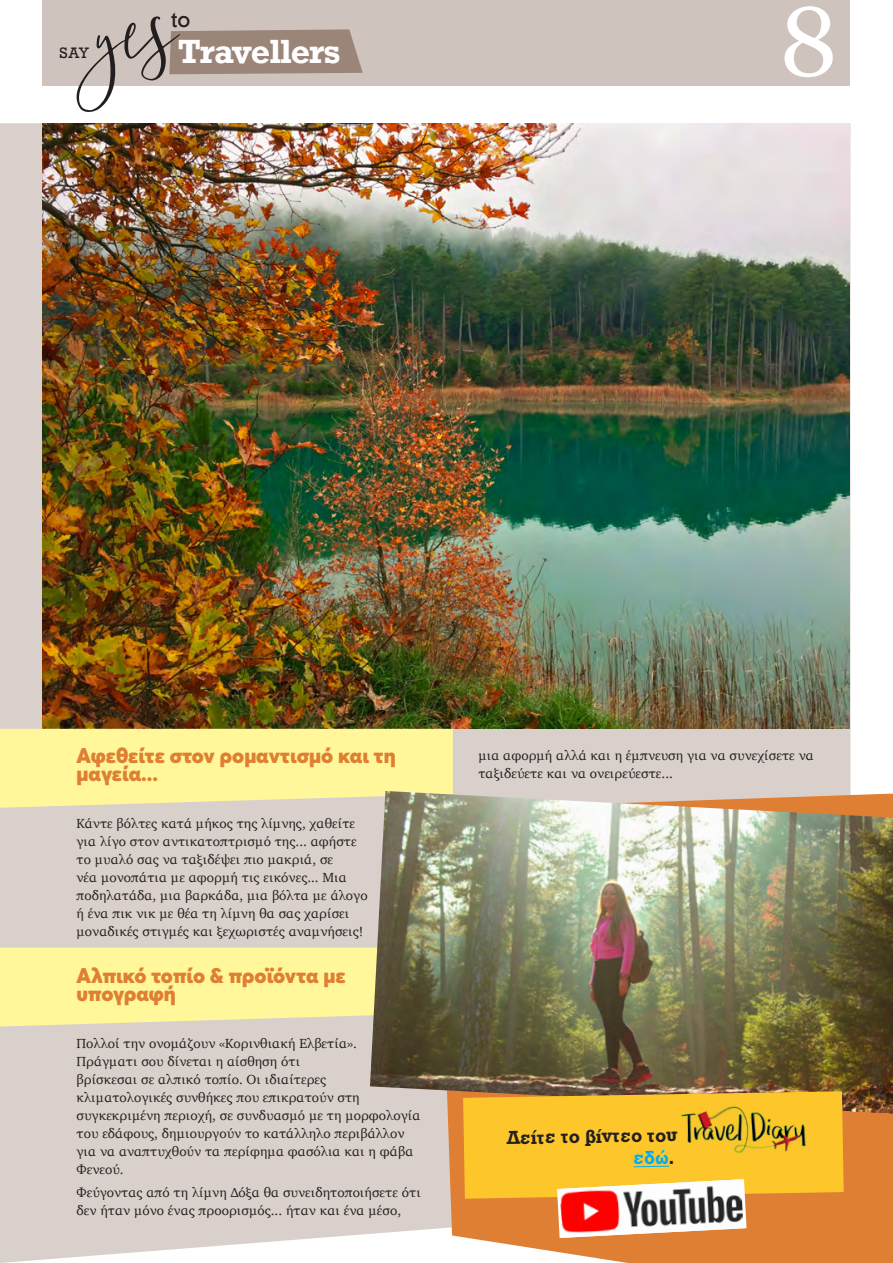
<style>
.page{position:relative;width:893px;height:1263px;background:#fff}
.page>*{position:absolute;margin:0;border:0;box-sizing:border-box;transform-origin:0 0}
.t1{font:97.5px "Georgia";color:#fff}
.t2{font:700 31.5px "Rockwell";letter-spacing:-.03em;color:#fff}
.t3{font:900 21px/18px "Averta";color:#df7f33}
.t4{font:21px "Rockwell";color:#231f20}
.t5{font:19.5px/22.5px "UB Rockwell Bold";color:#231f20;text-align:right}
.t6{font:14.25px "Rockwell";color:#231f20}
.t7{font:13.5px/18px "Charter";letter-spacing:.005em;color:#231f20}
.s1{color:#00aeef}
</style>
<div class="page">
<div style="left:0;top:123px;width:850px;height:1140px;background:#d9d0cb"></div>
<img style="left:43px;top:123px;width:807px;height:606px">
<div style="left:0;top:729px;width:453px;height:79px;background:#fff799"></div>
<svg style="left:0;top:947px;width:370px;height:79px;background:#fcf49c"></svg>
<div style="left:43px;top:0;width:807px;height:85px;background:#cfc4bd"></div>
<svg style="left:437px;top:1114px;width:456px;height:149px;background:#e3975c"></svg>
<svg style="left:74px;top:16px;width:289px;height:96px"></svg>
<img style="left:370px;top:791px;width:523px;height:323px">
<svg style="left:463px;top:1091px;width:381px;height:147px;background:#eeb12e"></svg>
<img style="left:560px;top:1179px;width:183px;height:59px">
<h3 class="t4" style="left:171px;top:6px;width:21px">to</h3>
<h1 class="t1" style="left:780px;top:-29px;width:60px">8</h1>
<p class="t6" style="left:59px;top:44px;width:32px">SAY</p>
<h2 class="t2" style="left:178px;top:31px;width:164px">Travellers</h2>
<h3 class="t3" style="left:77px;top:746px;width:321px">Αφεθείτε στον ρομαντισμό και τη μαγεία...</h3>
<p class="t7" style="left:77px;top:814px;width:293px">Κάντε βόλτες κατά μήκος της λίμνης, χαθείτε για λίγο στον αντικατοπτρισμό της... αφήστε το μυαλό σας να ταξιδέψει πιο μακριά, σε<br>νέα μονοπάτια με αφορμή τις εικόνες... Μια ποδηλατάδα, μια βαρκάδα, μια βόλτα με άλογο ή ένα πικ νικ με θέα τη λίμνη θα σας χαρίσει μοναδικές στιγμές και ξεχωριστές αναμνήσεις!</p>
<h3 class="t3" style="left:77px;top:966px;width:271px">Αλπικό τοπίο &amp; προϊόντα με υπογραφή</h3>
<p class="t7" style="left:77px;top:1034px;width:345px">Πολλοί την ονομάζουν «Κορινθιακή Ελβετία».<br>Πράγματι σου δίνεται η αίσθηση ότι<br>βρίσκεσαι σε αλπικό τοπίο. Οι ιδιαίτερες κλιματολογικές συνθήκες που επικρατούν στη συγκεκριμένη περιοχή, σε συνδυασμό με τη μορφολογία του εδάφους, δημιουργούν το κατάλληλο περιβάλλον για να αναπτυχθούν τα περίφημα φασόλια και η φάβα Φενεού.</p>
<p class="t7" style="left:77px;top:1183px;width:346px">Φεύγοντας από τη λίμνη Δόξα θα συνειδητοποιήσετε ότι δεν ήταν μόνο ένας προορισμός... ήταν και ένα μέσο,</p>
<p class="t7" style="left:478px;top:746px;width:337px">μια αφορμή αλλά και η έμπνευση για να συνεχίσετε να ταξιδεύετε και να ονειρεύεστε...</p>
<h3 class="t5" style="left:507px;top:1126px;width:172px;rotate:-1deg">Δείτε τo βίντεο του <span class="s1">εδώ</span>.</h3>
</div>
